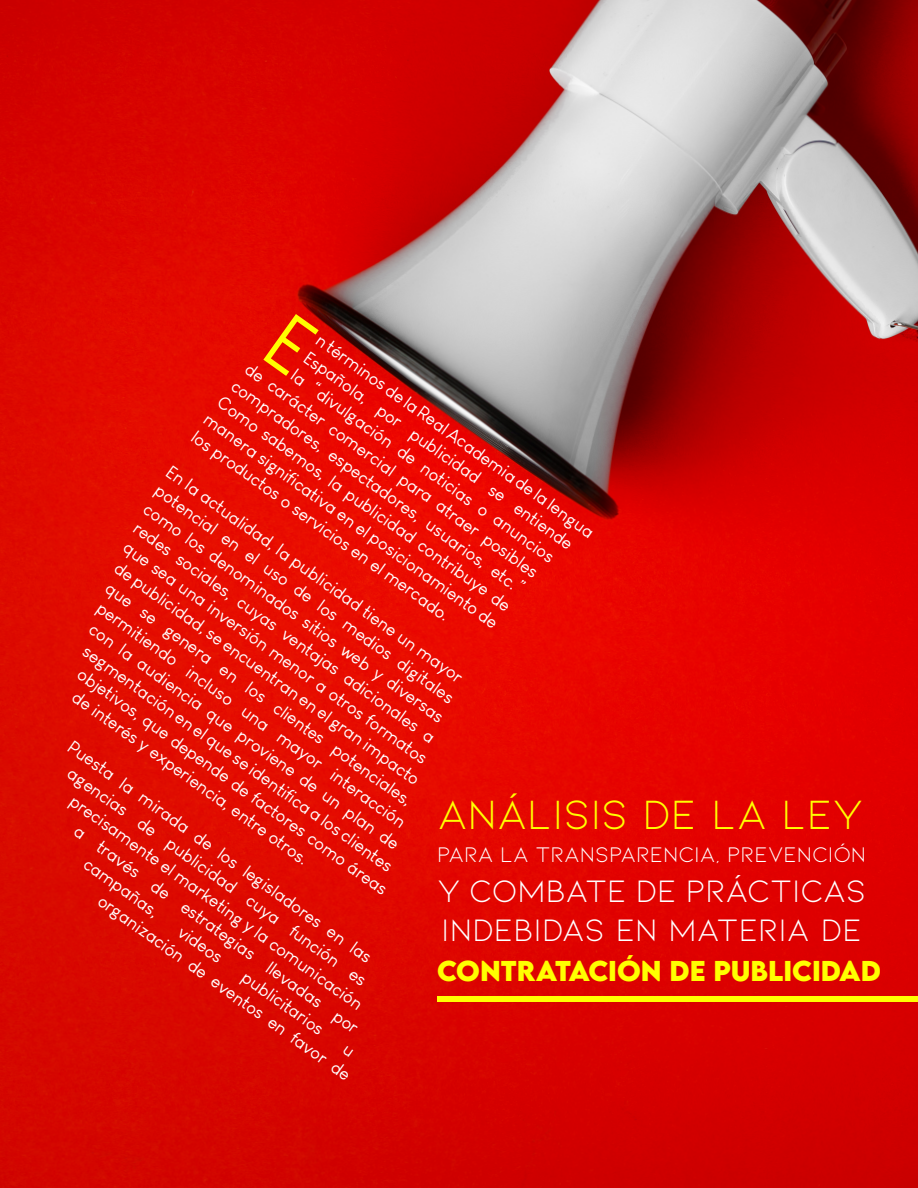
<style>
.page{position:relative;width:918px;height:1188px;background:#fff}
.page>*{position:absolute;margin:0;border:0;box-sizing:border-box;transform-origin:0 0}
.t1{font:43.5px "Kiona";color:#ff0}
.t2{font:33px "Kiona";color:#fff}
.t3{font:700 25.5px "LEMONMILK";color:#ff0}
.t4{font:22.5px "Kiona";color:#fff}
.t5{font:18px/20.4px "Louis George Cafe";color:#fff}
</style>
<div class="page">
<img style="left:0;top:0;width:918px;height:1188px">
<div style="left:437px;top:996px;width:481px;height:6px;background:#ff0"></div>
<div style="left:263px;top:314px;width:56px;height:62px;background:#e50700"></div>
<p class="t5" style="left:323px;top:331px;width:338px;rotate:35deg">n términos de la Real Academia de la lengua</p>
<p class="t5" style="left:311px;top:348px;width:328px;rotate:35deg">Española, por publicidad se entiende</p>
<p class="t5" style="left:252px;top:360px;width:357px;rotate:35deg">de carácter comercial para atraer posibles</p>
<p class="t5" style="left:298px;top:366px;width:320px;rotate:35deg">la “divulgación de noticias o anuncios</p>
<p class="t5" style="left:238px;top:377px;width:357px;rotate:35deg">compradores, espectadores, usuarios, etc.”</p>
<p class="t5" style="left:225px;top:393px;width:357px;rotate:35deg">Como sabemos, la publicidad contribuye de</p>
<p class="t5" style="left:211px;top:410px;width:359px;rotate:35deg">manera significativa en el posicionamiento de</p>
<p class="t5" style="left:198px;top:427px;width:315px;rotate:35deg">los productos o servicios en el mercado.</p>
<p class="t5" style="left:173px;top:463px;width:362px;rotate:35deg">En la actualidad, la publicidad tiene un mayor</p>
<p class="t5" style="left:162px;top:481px;width:365px;rotate:35deg">potencial en el uso de los medios digitales</p>
<p class="t5" style="left:150px;top:500px;width:366px;rotate:35deg">como los denominados sitios web y diversas</p>
<p class="t5" style="left:140px;top:519px;width:367px;rotate:35deg">redes sociales, cuyas ventajas adicionales a</p>
<p class="t5" style="left:130px;top:538px;width:371px;rotate:35deg">que sea una inversión menor a otros formatos</p>
<p class="t5" style="left:121px;top:558px;width:372px;rotate:35deg">de publicidad, se encuentran en el gran impacto</p>
<p class="t5" style="left:112px;top:579px;width:374px;rotate:35deg">que se genera en los clientes potenciales,</p>
<p class="t5" style="left:104px;top:599px;width:377px;rotate:35deg">permitiendo incluso una mayor interacción</p>
<p class="t5" style="left:96px;top:620px;width:378px;rotate:35deg">con la audiencia que proviene de un plan de</p>
<p class="t5" style="left:89px;top:642px;width:378px;rotate:35deg">segmentación en el que se identifica a los clientes</p>
<p class="t5" style="left:84px;top:665px;width:378px;rotate:35deg">objetivos, que depende de factores como áreas</p>
<p class="t5" style="left:79px;top:687px;width:287px;rotate:35deg">de interés y experiencia, entre otros.</p>
<p class="t5" style="left:75px;top:738px;width:370px;rotate:35deg">Puesta la mirada de los legisladores en las</p>
<p class="t5" style="left:75px;top:764px;width:365px;rotate:35deg">agencias de publicidad cuya función es</p>
<p class="t1" style="left:437px;top:790px;width:428px">ANÁLISIS DE LA LEY</p>
<p class="t4" style="left:437px;top:842px;width:430px">PARA LA TRANSPARENCIA, PREVENCIÓN</p>
<p class="t2" style="left:437px;top:872px;width:430px">Y COMBATE DE PRÁCTICAS</p>
<p class="t2" style="left:441px;top:912px;width:423px">INDEBIDAS EN MATERIA DE</p>
<p class="t3" style="left:437px;top:954px;width:445px">CONTRATACIÓN DE PUBLICIDAD</p>
<p class="t5" style="left:77px;top:792px;width:357px;rotate:35deg">precisamente el marketing y la comunicación</p>
<p class="t5" style="left:81px;top:822px;width:346px;rotate:35deg">a través de estrategias llevadas por</p>
<p class="t5" style="left:91px;top:854px;width:90px;rotate:35deg">campañas,</p>
<p class="t5" style="left:117px;top:875px;width:308px;text-indent:286px;rotate:35deg">u organización de eventos en favor de</p>
<p class="t5" style="left:186px;top:921px;width:52px;rotate:35deg">videos</p>
<p class="t5" style="left:250px;top:967px;width:98px;rotate:35deg">publicitarios</p>
</div>
